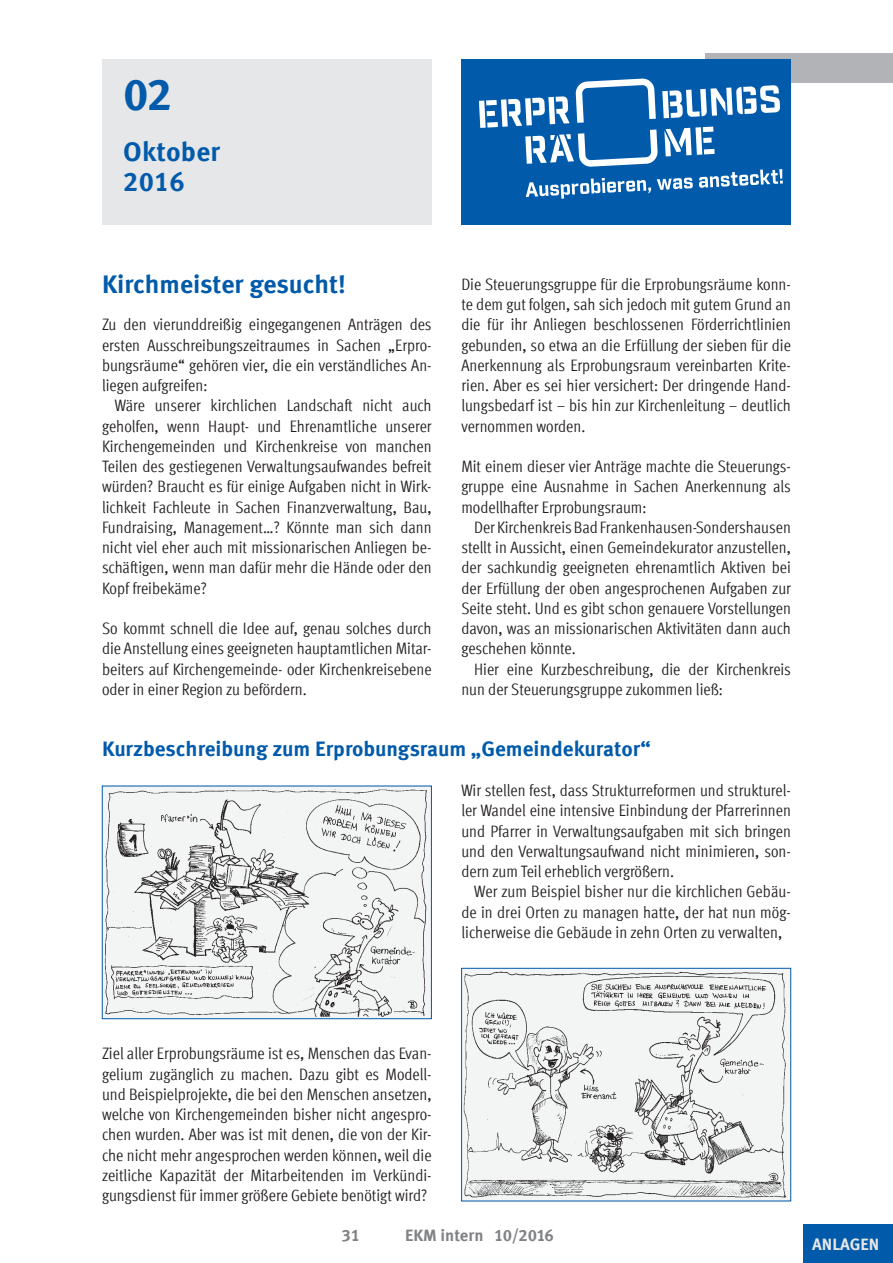
<style>
.page{position:relative;width:893px;height:1263px;background:#fff}
.page>*{position:absolute;margin:0;border:0;box-sizing:border-box;transform-origin:0 0}
.B-Body-Text{font:700 45px "Meta Offc";color:#015aaa}
.B-Body-Text-2{font:700 27px "Meta Offc";letter-spacing:.005em;color:#015aaa}
.Heading_1{font:700 25.5px "Meta Offc";letter-spacing:-.005em;color:#015aaa}
.Heading_1-2{font:700 21px "Meta Offc";letter-spacing:-.005em;color:#015aaa}
.t1{font:condensed 16.5px/20.2px "Meta Offc";color:#231f20;text-align:justify}
.t2{font:700 16.5px "Meta Offc";color:#808285}
.t3{font:700 16.5px "Meta Offc";color:#e6e7e9}
</style>
<div class="page">
<div style="left:804px;top:1225px;width:89px;height:38px;background:#015aaa"></div>
<div style="left:706px;top:53px;width:187px;height:30px;background:#b2b3b7"></div>
<div style="left:102px;top:60px;width:330px;height:165px;background:#e6e7e9"></div>
<div style="left:461px;top:60px;width:330px;height:165px;background:#015aaa"></div>
<svg style="left:479px;top:78px;width:304px;height:121px"></svg>
<img style="left:104px;top:788px;width:326px;height:229px">
<div style="left:102px;top:786px;width:330px;height:233px;border:1px solid #015aaa"></div>
<img style="left:463px;top:970px;width:326px;height:229px">
<div style="left:461px;top:968px;width:330px;height:233px;border:1px solid #015aaa"></div>
<p class="B-Body-Text" style="left:123px;top:68px;width:51px">02</p>
<p class="B-Body-Text-2" style="left:123px;top:135px;width:98px">Oktober</p>
<p class="B-Body-Text-2" style="left:123px;top:165px;width:63px">2016</p>
<p class="Heading_1" style="left:102px;top:269px;width:245px">Kirchmeister gesucht!</p>
<p class="t1" style="left:102px;top:315px;width:331px">Zu den vierunddreißig eingegangenen Anträgen des ersten Ausschreibungszeitraumes in Sachen „Erpro&shy;bungsräume“ gehören vier, die ein verständliches An&shy;liegen aufgreifen:</p>
<p class="t1" style="left:102px;top:396px;width:331px;text-indent:13px">Wäre unserer kirchlichen Landschaft nicht auch geholfen, wenn Haupt- und Ehrenamtliche unserer Kirchengemeinden und Kirchenkreise von manchen Teilen des gestiegenen Verwaltungsaufwandes befreit würden? Braucht es für einige Aufgaben nicht in Wirk&shy;lichkeit Fachleute in Sachen Finanzverwaltung, Bau, Fundraising, Management…? Könnte man sich dann nicht viel eher auch mit missionarischen Anliegen be&shy;schäftigen, wenn man dafür mehr die Hände oder den Kopf freibekäme?</p>
<p class="t1" style="left:102px;top:618px;width:331px">So kommt schnell die Idee auf, genau solches durch die Anstellung eines geeigneten hauptamtlichen Mitar&shy;beiters auf Kirchengemeinde- oder Kirchenkreisebene oder in einer Region zu befördern.</p>
<p class="t1" style="left:461px;top:274px;width:331px">Die Steuerungsgruppe für die Erprobungsräume konn&shy;te dem gut folgen, sah sich jedoch mit gutem Grund an die für ihr Anliegen beschlossenen Förderrichtlinien gebunden, so etwa an die Erfüllung der sieben für die Anerkennung als Erprobungsraum vereinbarten Krite&shy;rien. Aber es sei hier versichert: Der dringende Hand&shy;lungsbedarf ist – bis hin zur Kirchenleitung – deutlich vernommen worden.</p>
<p class="t1" style="left:461px;top:456px;width:331px">Mit einem dieser vier Anträge machte die Steuerungs&shy;gruppe eine Ausnahme in Sachen Anerkennung als modellhafter Erprobungsraum:</p>
<p class="t1" style="left:461px;top:517px;width:331px;text-indent:13px">Der Kirchenkreis Bad Frankenhausen-Sondershausen stellt in Aussicht, einen Gemeindekurator anzustellen, der sachkundig geeigneten ehrenamtlich Aktiven bei der Erfüllung der oben angesprochenen Aufgaben zur Seite steht. Und es gibt schon genauere Vorstellungen davon, was an missionarischen Aktivitäten dann auch geschehen könnte.</p>
<p class="t1" style="left:461px;top:659px;width:331px;text-indent:13px">Hier eine Kurzbeschreibung, die der Kirchenkreis nun der Steuerungsgruppe zukommen ließ:</p>
<p class="Heading_1-2" style="left:102px;top:736px;width:550px">Kurzbeschreibung zum Erprobungsraum „Gemeindekurator“</p>
<p class="t1" style="left:461px;top:780px;width:331px">Wir stellen fest, dass Strukturreformen und strukturel&shy;ler Wandel eine intensive Einbindung der Pfarrerinnen und Pfarrer in Verwaltungsaufgaben mit sich bringen und den Verwaltungsaufwand nicht minimieren, son&shy;dern zum Teil erheblich vergrößern.</p>
<p class="t1" style="left:461px;top:882px;width:331px;text-indent:13px">Wer zum Beispiel bisher nur die kirchlichen Gebäu&shy;de in drei Orten zu managen hatte, der hat nun mög&shy;licherweise die Gebäude in zehn Orten zu verwalten,</p>
<p class="t1" style="left:102px;top:1044px;width:331px">Ziel aller Erprobungsräume ist es, Menschen das Evan&shy;gelium zugänglich zu machen. Dazu gibt es Modell&shy;und Beispielprojekte, die bei den Menschen ansetzen, welche von Kirchengemeinden bisher nicht angespro&shy;chen wurden. Aber was ist mit denen, die von der Kir&shy;che nicht mehr angesprochen werden können, weil die zeitliche Kapazität der Mitarbeitenden im Verkündi&shy;gungsdienst für immer größere Gebiete benötigt wird?</p>
<p class="t2" style="left:342px;top:1226px;width:20px">31</p>
<p class="t2" style="left:405px;top:1226px;width:150px">EKM intern 10/2016</p>
<p class="t3" style="left:812px;top:1234px;width:69px">ANLAGEN</p>
</div>
